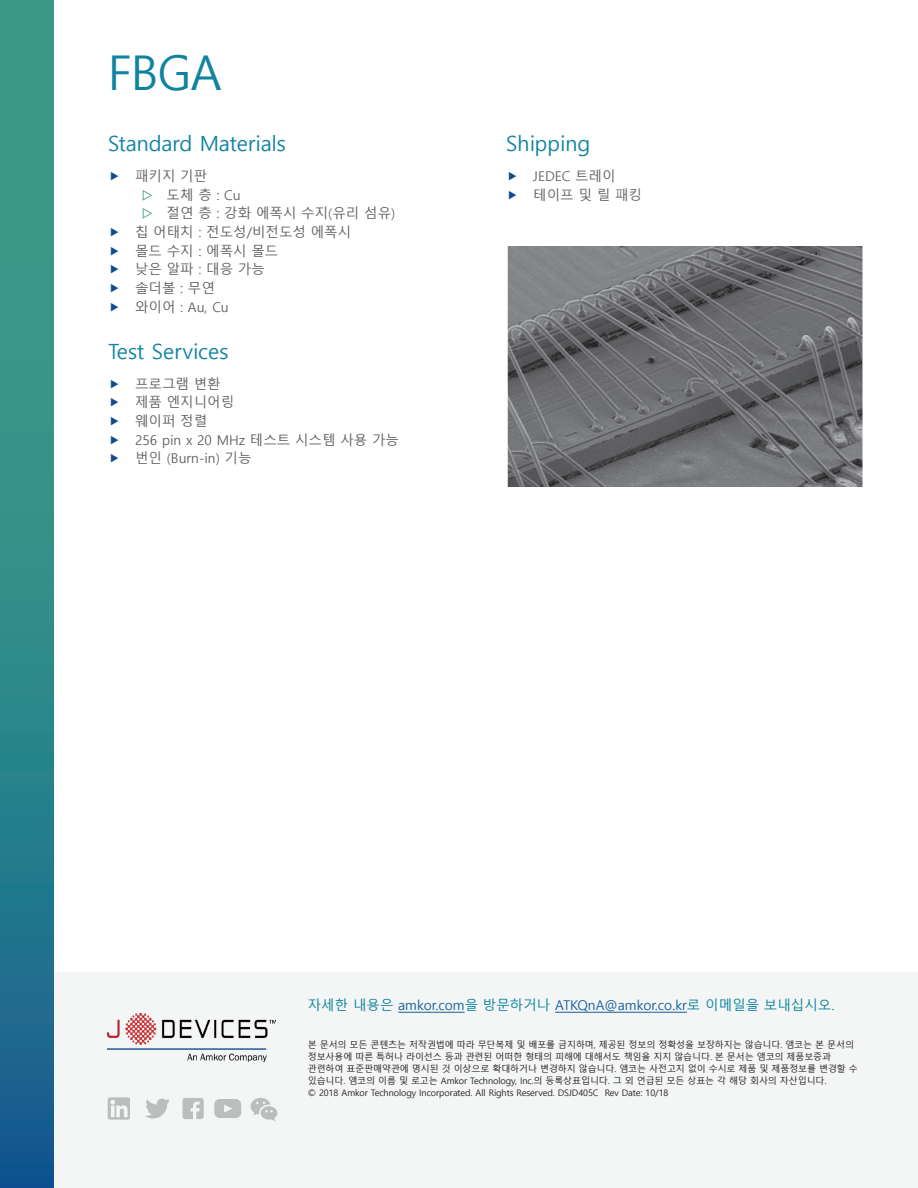
<style>
.page{position:relative;width:918px;height:1188px;background:#fff}
.page>*{position:absolute;margin:0;border:0;box-sizing:border-box;transform-origin:0 0}
.Data_Sheet_Title{font:48px "Malgun Gothic";color:#0f83a0}
.Data_Sheet_Section_T{font:21px "Malgun Gothic";color:#0f83a0}
.t1{font:13.5px "Malgun Gothic";color:#636366}
.t2{font:13.5px "Malgun Gothic";color:#175d9e}
.t3{font:9px/12px "Malgun Gothic";letter-spacing:-.01em;color:#231f20}
.s1{color:#429d8d}
.s2{color:#0f83a0}
</style>
<div class="page">
<div style="left:0;top:972px;width:918px;height:216px;background:#f3f6f4"></div>
<img style="left:108px;top:1014px;width:168px;height:47px">
<svg style="left:108px;top:1097px;width:22px;height:23px"></svg>
<hr style="left:398px;top:1012px;width:67px;height:1px;background:#175d9e">
<hr style="left:555px;top:1012px;width:132px;height:1px;background:#175d9e">
<svg style="left:0;top:0;width:53px;height:1188px;background:#2d8589"></svg>
<svg style="left:146px;top:1099px;width:24px;height:19px"></svg>
<svg style="left:183px;top:1098px;width:21px;height:21px"></svg>
<svg style="left:214px;top:1099px;width:27px;height:19px"></svg>
<svg style="left:251px;top:1098px;width:27px;height:23px"></svg>
<img style="left:509px;top:246px;width:352px;height:241px">
<div style="left:506px;top:216px;width:358px;height:301px;border:2px solid #fff"></div>
<p class="Data_Sheet_Title" style="left:108px;top:46px;width:116px">FBGA</p>
<p class="Data_Sheet_Section_T" style="left:108px;top:131px;width:179px">Standard Materials</p>
<p class="t1" style="left:135px;top:168px;width:74px">패키지 기판</p>
<p class="t1" style="left:142px;top:187px;width:100px"><span class="s1">▷</span> 도체 층 : Cu</p>
<p class="t1" style="left:142px;top:206px;width:255px"><span class="s1">▷</span> 절연 층 : 강화 에폭시 수지(유리 섬유)</p>
<p class="t1" style="left:135px;top:224px;width:218px">칩 어태치 : 전도성/비전도성 에폭시</p>
<p class="t1" style="left:135px;top:243px;width:145px">몰드 수지 : 에폭시 몰드</p>
<p class="t1" style="left:135px;top:262px;width:131px">낮은 알파 : 대응 가능</p>
<p class="t1" style="left:135px;top:280px;width:81px">솔더볼 : 무연</p>
<p class="t1" style="left:135px;top:299px;width:95px">와이어 : Au, Cu</p>
<p class="Data_Sheet_Section_T" style="left:108px;top:339px;width:122px">Test Services</p>
<p class="t1" style="left:135px;top:376px;width:87px">프로그램 변환</p>
<p class="t1" style="left:135px;top:395px;width:101px">제품 엔지니어링</p>
<p class="t1" style="left:135px;top:413px;width:74px">웨이퍼 정렬</p>
<p class="t1" style="left:135px;top:432px;width:266px">256 pin x 20 MHz 테스트 시스템 사용 가능</p>
<p class="t1" style="left:135px;top:451px;width:118px">번인 (Burn-in) 기능</p>
<p class="Data_Sheet_Section_T" style="left:506px;top:131px;width:85px">Shipping</p>
<p class="t1" style="left:533px;top:168px;width:84px">JEDEC 트레이</p>
<p class="t1" style="left:533px;top:187px;width:110px">테이프 및 릴 패킹</p>
<h3 class="t2" style="left:308px;top:997px;width:528px"><span class="s2">자세한 내용은</span> amkor.com<span class="s2">을 방문하거나</span> ATKQnA@amkor.co.kr<span class="s2">로 이메일을 보내십시오.</span></h3>
<p class="t3" style="left:308px;top:1039px;width:552px">본 문서의 모든 콘텐츠는 저작권법에 따라 무단복제 및 배포를 금지하며, 제공된 정보의 정확성을 보장하지는 않습니다. 앰코는 본 문서의 정보사용에 따른 특허나 라이선스 등과 관련된 어떠한 형태의 피해에 대해서도 책임을 지지 않습니다. 본 문서는 앰코의 제품보증과 관련하여 표준판매약관에 명시된 것 이상으로 확대하거나 변경하지 않습니다. 앰코는 사전고지 없이 수시로 제품 및 제품정보를 변경할 수 있습니다. 앰코의 이름 및 로고는 Amkor Technology, Inc.의 등록상표입니다. 그 외 언급된 모든 상표는 각 해당 회사의 자산입니다.<br>© 2018 Amkor Technology Incorporated. All Rights Reserved. DSJD405C Rev Date: 10/18</p>
</div>
